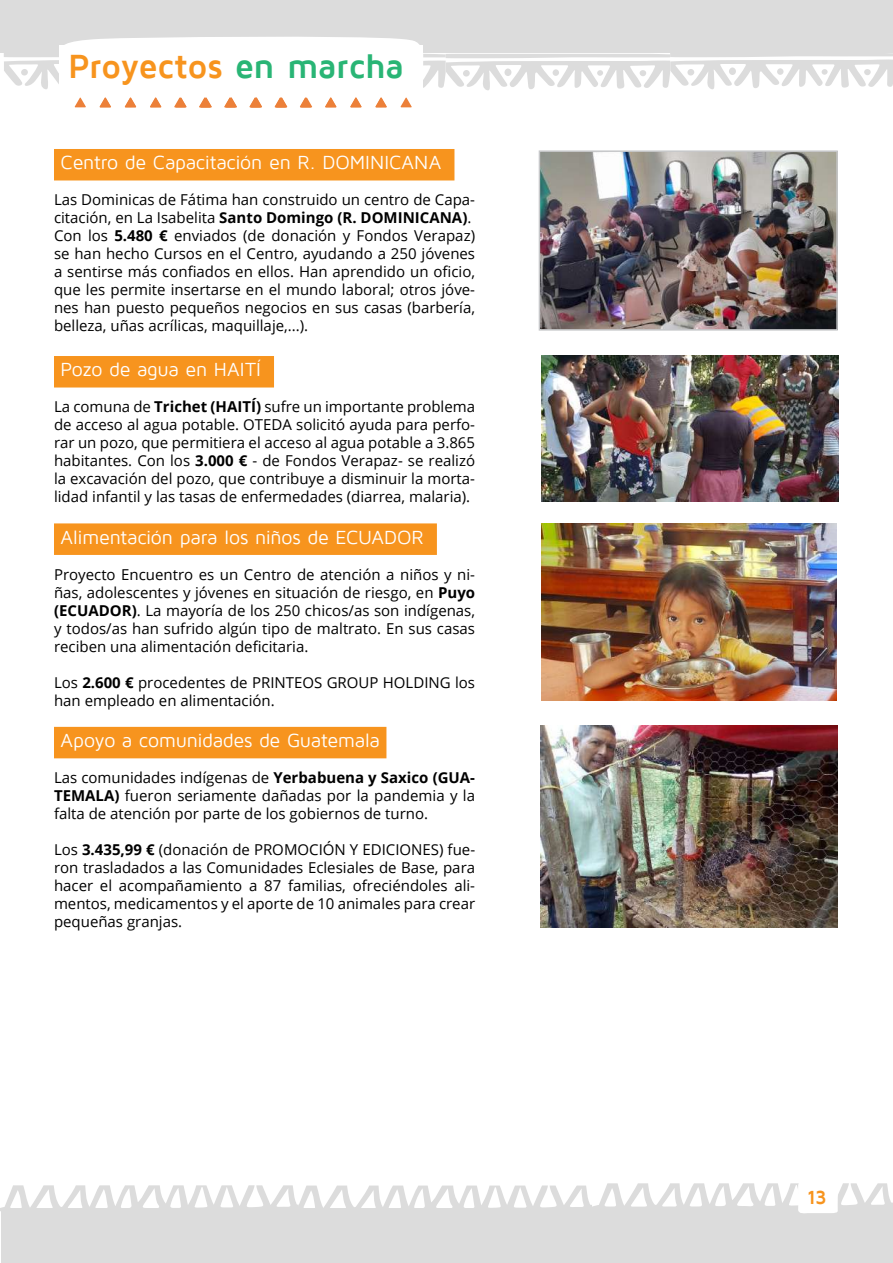
<style>
.page{position:relative;width:893px;height:1263px;background:#fff}
.page>*{position:absolute;margin:0;border:0;box-sizing:border-box;transform-origin:0 0}
.t1{font:700 34.5px "Maven Pro";letter-spacing:-.01em;color:#f7941e}
.t2{font:19.5px "Maven Pro";letter-spacing:-.015em;color:#fff}
.t3{font:700 19.5px "Maven Pro";color:#f7941e}
.t4{font:15px/18px "Open Sans";color:#000;text-align:justify}
.s1{color:#29b575}
.s2{font-weight:700}
</style>
<div class="page">
<div style="left:54px;top:149px;width:400px;height:31px;background:#f7941e"></div>
<div style="left:54px;top:356px;width:220px;height:31px;background:#f7941e"></div>
<div style="left:54px;top:523px;width:383px;height:32px;background:#f7941e"></div>
<div style="left:54px;top:727px;width:332px;height:31px;background:#f7941e"></div>
<img style="left:541px;top:523px;width:295px;height:178px">
<img style="left:542px;top:153px;width:293px;height:175px">
<div style="left:539px;top:150px;width:299px;height:181px;border:2px solid #c7c8ca"></div>
<img style="left:541px;top:355px;width:298px;height:147px">
<img style="left:540px;top:725px;width:298px;height:202px">
<div style="left:1px;top:1209px;width:892px;height:54px;background:#dcdcdc"></div>
<svg style="left:0;top:1183px;width:893px;height:31px"></svg>
<div style="left:0;top:0;width:893px;height:53px;background:#dcdcdc"></div>
<svg style="left:4px;top:37px;width:889px;height:71px"></svg>
<div style="left:60px;top:45px;width:363px;height:45px;background:#fff"></div>
<h1 class="t1" style="left:68px;top:49px;width:337px">Proyectos <span class="s1">en marcha</span></h1>
<h2 class="t2" style="left:61px;top:152px;width:382px">Centro de Capacitación en R. DOMINICANA</h2>
<p class="t4" style="left:54px;top:190px;width:423px;text-align:left">Las Dominicas de Fátima han construido un centro de Capa&shy;citación, en La Isabelita <span class="s2">Santo Domingo (R. DOMINICANA)</span>.<br>Con los <span class="s2">5.480 €</span> enviados (de donación y Fondos Verapaz) se han hecho Cursos en el Centro, ayudando a 250 jóvenes a sentirse más confiados en ellos. Han aprendido un oficio, que les permite insertarse en el mundo laboral; otros jóve&shy;nes han puesto pequeños negocios en sus casas (barbería, belleza, uñas acrílicas, maquillaje,...).</p>
<h2 class="t2" style="left:61px;top:359px;width:202px">Pozo de agua en HAITÍ</h2>
<p class="t4" style="left:54px;top:397px;width:423px">La comuna de <span class="s2">Trichet (HAITÍ)</span> sufre un importante problema de acceso al agua potable. OTEDA solicitó ayuda para perfo&shy;rar un pozo, que permitiera el acceso al agua potable a 3.865 habitantes. Con los <span class="s2">3.000 €</span> - de Fondos Verapaz- se realizó la excavación del pozo, que contribuye a disminuir la morta&shy;lidad infantil y las tasas de enfermedades (diarrea, malaria).</p>
<h2 class="t2" style="left:61px;top:527px;width:365px">Alimentación para los niños de ECUADOR</h2>
<p class="t4" style="left:54px;top:565px;width:423px">Proyecto Encuentro es un Centro de atención a niños y ni&shy;ñas, adolescentes y jóvenes en situación de riesgo, en <span class="s2">Puyo (ECUADOR)</span>. La mayoría de los 250 chicos/as son indígenas, y todos/as han sufrido algún tipo de maltrato. En sus casas reciben una alimentación deficitaria.</p>
<p class="t4" style="left:54px;top:673px;width:423px">Los <span class="s2">2.600 €</span> procedentes de PRINTEOS GROUP HOLDING los han empleado en alimentación.</p>
<h2 class="t2" style="left:61px;top:730px;width:321px">Apoyo a comunidades de Guatemala</h2>
<p class="t4" style="left:54px;top:768px;width:423px">Las comunidades indígenas de <span class="s2">Yerbabuena y Saxico (GUA-TEMALA)</span> fueron seriamente dañadas por la pandemia y la falta de atención por parte de los gobiernos de turno.</p>
<p class="t4" style="left:54px;top:840px;width:423px">Los <span class="s2">3.435,99 €</span> (donación de PROMOCIÓN Y EDICIONES) fue&shy;ron trasladados a las Comunidades Eclesiales de Base, para hacer el acompañamiento a 87 familias, ofreciéndoles ali&shy;mentos, medicamentos y el aporte de 10 animales para crear pequeñas granjas.</p>
<h2 class="t3" style="left:807px;top:1187px;width:21px">13</h2>
</div>
